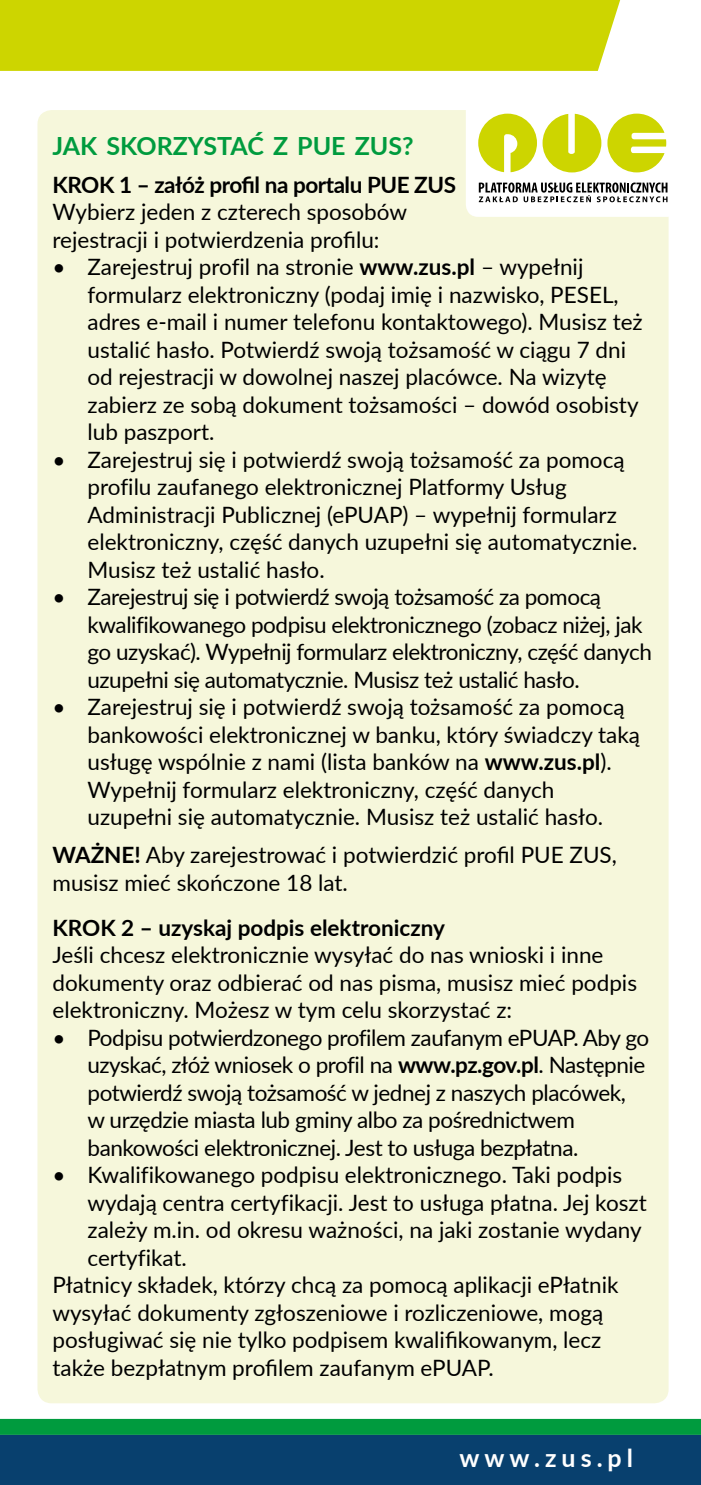
<style>
.page{position:relative;width:701px;height:1485px;background:#fff}
.page>*{position:absolute;margin:0;border:0;box-sizing:border-box;transform-origin:0 0}
.II_gr{font:700 25px "Lato";color:#009b3e}
.t1{font:700 25px "Lato";letter-spacing:.2em;color:#fff}
.Tekst_podst_9_11_po{font:22.5px/27.5px "Lato";color:#000}
.Tekst_podst_9_11_po-2{font:22.5px/27.5px "Lato";letter-spacing:-.02em;color:#000}
.Tekst_podst_9_11_po-3{font:700 22.5px "Lato";letter-spacing:-.02em;color:#000}
.Tekst_podst_9_11_ods{font:700 22.5px "Lato";color:#000}
.s1{font-weight:700}
</style>
<div class="page">
<div style="left:37px;top:110px;width:631px;height:1293px;background:#f6f7db;border-radius:14px"></div>
<svg style="left:0;top:1418px;width:701px;height:66px;background:#095864"></svg>
<div style="left:0;top:0;width:620px;height:71px;background:#cdd500"></div>
<div style="left:466px;top:89px;width:214px;height:128px;background:#fff;border-radius:12px"></div>
<svg style="left:607px;top:114px;width:59px;height:58px"></svg>
<svg style="left:478px;top:114px;width:123px;height:58px"></svg>
<svg style="left:478px;top:182px;width:189px;height:20px"></svg>
<p class="II_gr" style="left:52px;top:128px;width:363px">JAK SKORZYSTAĆ Z PUE ZUS?</p>
<p class="Tekst_podst_9_11_po-3" style="left:52px;top:168px;width:405px">KROK 1 – załóż profil na portalu PUE ZUS</p>
<p class="Tekst_podst_9_11_po" style="left:52px;top:197px;width:356px">Wybierz jeden z czterech sposobów rejestracji i potwierdzenia profilu:</p>
<p class="Tekst_podst_9_11_po" style="left:87px;top:252px;width:556px;text-indent:-35px">• Zarejestruj profil na stronie <span class="s1">www.zus.pl</span> – wypełnij formularz elektroniczny (podaj imię i nazwisko, PESEL, adres e-mail i numer telefonu kontaktowego). Musisz też ustalić hasło. Potwierdź swoją tożsamość w ciągu 7 dni od rejestracji w dowolnej naszej placówce. Na wizytę zabierz ze sobą dokument tożsamości – dowód osobisty lub paszport.</p>
<p class="Tekst_podst_9_11_po" style="left:87px;top:445px;width:551px;text-indent:-35px">• Zarejestruj się i potwierdź swoją tożsamość za pomocą profilu zaufanego elektronicznej Platformy Usług Administracji Publicznej (ePUAP) – wypełnij formularz elektroniczny, część danych uzupełni się automatycznie.<br>Musisz też ustalić hasło.</p>
<p class="Tekst_podst_9_11_po-2" style="left:87px;top:582px;width:566px;text-indent:-35px">• Zarejestruj się i potwierdź swoją tożsamość za pomocą kwalifikowanego podpisu elektronicznego (zobacz niżej, jak go uzyskać). Wypełnij formularz elektroniczny, część danych uzupełni się automatycznie. Musisz też ustalić hasło.</p>
<p class="Tekst_podst_9_11_po" style="left:87px;top:692px;width:554px;text-indent:-35px">• Zarejestruj się i potwierdź swoją tożsamość za pomocą bankowości elektronicznej w banku, który świadczy taką usługę wspólnie z nami (lista banków na <span class="s1">www.zus.pl</span>).<br>Wypełnij formularz elektroniczny, część danych uzupełni się automatycznie. Musisz też ustalić hasło.</p>
<p class="Tekst_podst_9_11_po" style="left:52px;top:840px;width:566px"><span class="s1">WAŻNE!</span> Aby zarejestrować i potwierdzić profil PUE ZUS, musisz mieć skończone 18 lat.</p>
<p class="Tekst_podst_9_11_ods" style="left:52px;top:910px;width:394px">KROK 2 – uzyskaj podpis elektroniczny</p>
<p class="Tekst_podst_9_11_po" style="left:52px;top:940px;width:586px">Jeśli chcesz elektronicznie wysyłać do nas wnioski i inne dokumenty oraz odbierać od nas pisma, musisz mieć podpis elektroniczny. Możesz w tym celu skorzystać z:</p>
<p class="Tekst_podst_9_11_po-2" style="left:87px;top:1022px;width:563px;text-indent:-35px">• Podpisu potwierdzonego profilem zaufanym ePUAP. Aby go uzyskać, złóż wniosek o profil na <span class="s1">www.pz.gov.pl</span>. Następnie potwierdź swoją tożsamość w jednej z naszych placówek, w urzędzie miasta lub gminy albo za pośrednictwem bankowości elektronicznej. Jest to usługa bezpłatna.</p>
<p class="Tekst_podst_9_11_po" style="left:87px;top:1160px;width:561px;text-indent:-35px">• Kwalifikowanego podpisu elektronicznego. Taki podpis wydają centra certyfikacji. Jest to usługa płatna. Jej koszt zależy m.in. od okresu ważności, na jaki zostanie wydany certyfikat.</p>
<p class="Tekst_podst_9_11_po" style="left:52px;top:1270px;width:567px">Płatnicy składek, którzy chcą za pomocą aplikacji ePłatnik wysyłać dokumenty zgłoszeniowe i rozliczeniowe, mogą posługiwać się nie tylko podpisem kwalifikowanym, lecz także bezpłatnym profilem zaufanym ePUAP.</p>
<p class="t1" style="left:459px;top:1438px;width:175px">www.zus.pl</p>
</div>
